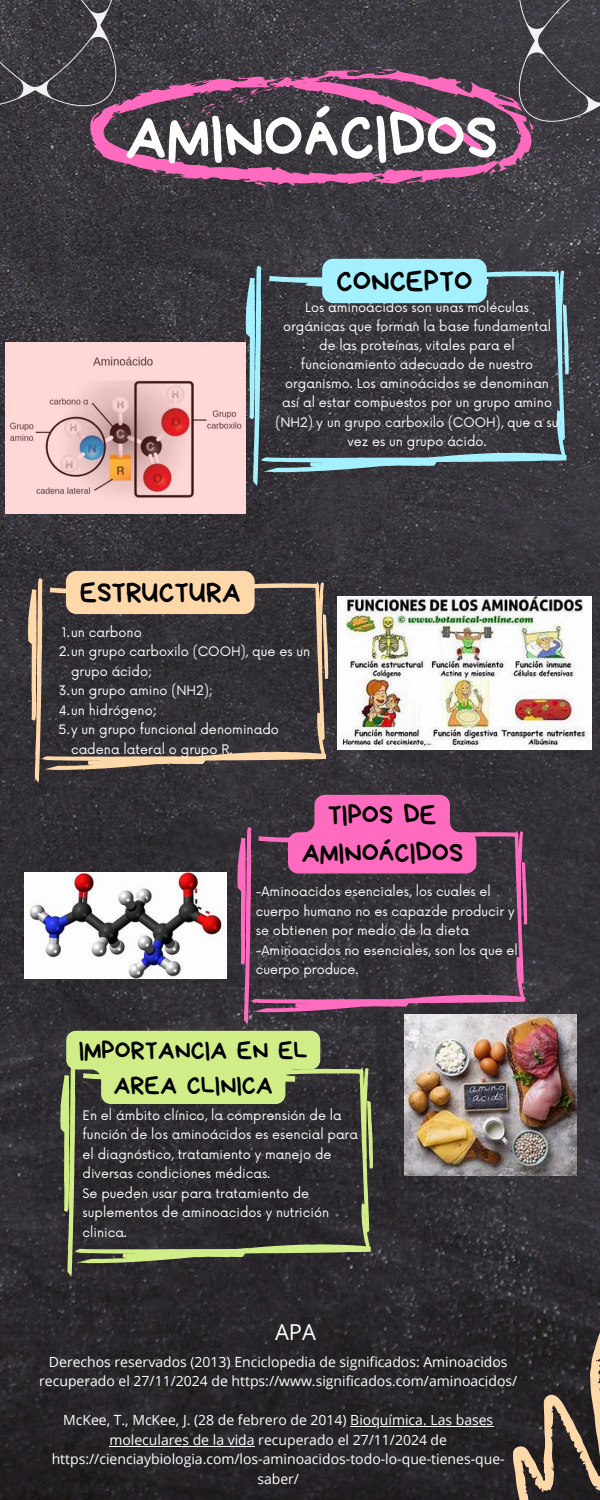
<style>
.page{position:relative;width:600px;height:1500px;background:#fff}
.page>*{position:absolute;margin:0;border:0;box-sizing:border-box;transform-origin:0 0}
.t1{font:64.7px "Bryndan Write";color:#fff}
.t2{font:30px "Bryndan Write";color:#000}
.t3{font:29px "Bryndan Write";color:#000}
.t4{font:28px/37.5px "Bryndan Write";color:#000;text-align:center}
.t5{font:26px/34.5px "Bryndan Write";color:#000;text-align:center}
.t6{font:22px "Open Sans";color:#fff}
.t7{font:14px/19.5px "Open Sans";color:#fff;text-align:center}
.t8{font:12.8px/19.5px "Now";color:#fff}
.t9{font:12.7px/19.5px "Now";color:#fff}
</style>
<div class="page">
<img style="left:0;top:0;width:600px;height:1500px">
<svg style="left:83px;top:25px;width:457px;height:212px;fill:#3d3a41"></svg>
<svg style="left:525px;top:829px;width:2px;height:171px"></svg>
<svg style="left:237px;top:825px;width:288px;height:201px;fill:#353238"></svg>
<svg style="left:371px;top:1065px;width:2px;height:185px"></svg>
<svg style="left:60px;top:1061px;width:311px;height:217px;fill:#2d2a2f"></svg>
<svg style="left:481px;top:1305px;width:119px;height:195px"></svg>
<svg style="left:567px;top:268px;width:2px;height:190px"></svg>
<svg style="left:246px;top:263px;width:321px;height:225px;fill:#39373c"></svg>
<img style="left:6px;top:342px;width:239px;height:171px">
<img style="left:404px;top:1015px;width:172px;height:160px">
<img style="left:24px;top:872px;width:203px;height:107px">
<img style="left:338px;top:597px;width:253px;height:153px">
<svg style="left:326px;top:580px;width:2px;height:177px"></svg>
<svg style="left:28px;top:576px;width:298px;height:208px;fill:#333035"></svg>
<div style="left:66px;top:571px;width:189px;height:43px;background:#ffd8a9"></div>
<svg style="left:0;top:0;width:119px;height:108px"></svg>
<div style="left:322px;top:259px;width:165px;height:44px;background:#a4f0ff"></div>
<svg style="left:288px;top:795px;width:188px;height:79px"></svg>
<svg style="left:66px;top:1031px;width:254px;height:73px"></svg>
<hr style="left:350px;top:1426px;width:143px;height:1px;background:#fff">
<hr style="left:109px;top:1446px;width:146px;height:1px;background:#fff">
<svg style="left:516px;top:0;width:84px;height:123px"></svg>
<p class="t1" style="left:125px;top:104px;width:375px">AMINOÁCIDOS</p>
<p class="t2" style="left:337px;top:266px;width:137px">CONCEPTO</p>
<p class="t9" style="left:276px;top:298px;width:284px;line-height:19.1px;text-align:center">Los aminoácidos son unas moléculas orgánicas que forman la base fundamental de las proteínas, vitales para el funcionamiento adecuado de nuestro organismo. Los aminoácidos se denominan así al estar compuestos por un grupo amino (NH2) y un grupo carboxilo (COOH), que a su vez es un grupo ácido.</p>
<p class="t3" style="left:80px;top:578px;width:162px">ESTRUCTURA</p>
<p class="t8" style="left:62px;top:623px;width:82px">1.un carbono</p>
<p class="t8" style="left:71px;top:642px;width:241px;text-indent:-12px">2.un grupo carboxilo (COOH), que es un grupo ácido;</p>
<p class="t8" style="left:59px;top:681px;width:156px">3.un grupo amino (NH2);</p>
<p class="t8" style="left:59px;top:701px;width:100px">4.un hidrógeno;</p>
<p class="t8" style="left:71px;top:720px;width:210px;text-indent:-12px">5.y un grupo funcional denominado cadena lateral o grupo R.</p>
<p class="t4" style="left:301px;top:796px;width:163px">TIPOS DE<br>AMINOÁCIDOS</p>
<p class="t9" style="left:256px;top:883px;width:260px">-Aminoacidos esenciales, los cuales el cuerpo humano no es capazde producir y se obtienen por medio de la dieta</p>
<p class="t9" style="left:256px;top:941px;width:263px">-Aminoacidos no esenciales, son los que el cuerpo produce.</p>
<p class="t5" style="left:79px;top:1033px;width:231px">IMPORTANCIA EN EL<br>AREA CLINICA</p>
<p class="t9" style="left:83px;top:1106px;width:277px">En el ámbito clínico, la comprensión de la función de los aminoácidos es esencial para el diagnóstico, tratamiento y manejo de diversas condiciones médicas.</p>
<p class="t9" style="left:83px;top:1184px;width:248px">Se pueden usar para tratamiento de suplementos de aminoacidos y nutrición clinica.</p>
<p class="t6" style="left:275px;top:1316px;width:43px">APA</p>
<p class="t7" style="left:39px;top:1352px;width:480px">Derechos reservados (2013) Enciclopedia de significados: Aminoacidos recuperado el 27/11/2024 de https://www.significados.com/aminoacidos/</p>
<p class="t7" style="left:63px;top:1410px;width:432px">McKee, T., McKee, J. (28 de febrero de 2014) Bioquímica. Las bases</p>
<p class="t7" style="left:52px;top:1430px;width:455px">moleculares de la vida recuperado el 27/11/2024 de https://cienciaybiologia.com/los-aminoacidos-todo-lo-que-tienes-que&shy;saber/</p>
</div>
